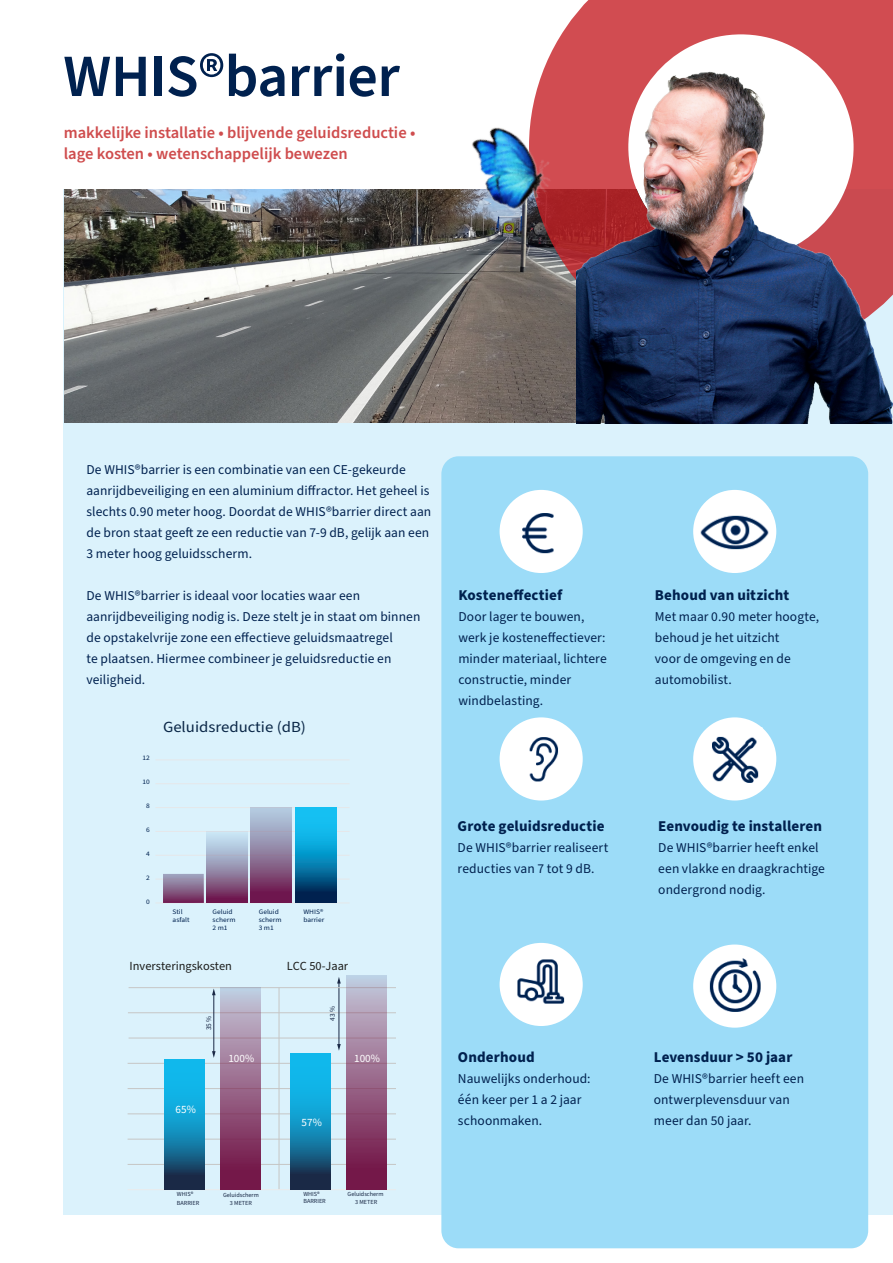
<style>
.page{position:relative;width:893px;height:1263px;background:#fff}
.page>*{position:absolute;margin:0;border:0;box-sizing:border-box;transform-origin:0 0}
.t1{font:600 60px "Source Sans Pro";letter-spacing:-.01em;color:#00214f}
.t2{font:600 16.5px/21px "Source Sans Pro";color:#cf4d4e}
.t3{font:15.45px "Source Sans Pro";color:#0a2747;scale:1.08 1}
.body_bold{font:700 15px "Source Sans Pro";letter-spacing:.005em;color:#00214f}
.body{font:13.5px/21px "Source Sans Pro";letter-spacing:.005em;color:#00214f}
.t4{font:12.45px "Source Sans Pro";color:#1d1e1c}
.t5{font:11.1px "Source Sans Pro";color:#fff}
.t6{font:7.2px "Source Sans Pro";color:#1a2946}
.t7{font:6.9px/8.1px "Source Sans Pro";color:#00214f;scale:1.08 1}
.t8{font:6.15px/7.5px "Source Sans Pro";color:#1a2946}
</style>
<div class="page">
<div style="left:64px;top:189px;width:829px;height:1025px;background:#dbf2fc"></div>
<div style="left:441px;top:456px;width:427px;height:792px;background:#9cdcf8;border-radius:17px"></div>
<hr style="left:155px;top:759px;width:195px;height:1px;background:#e6e7e9">
<hr style="left:155px;top:783px;width:195px;height:1px;background:#e6e7e9">
<hr style="left:155px;top:807px;width:195px;height:1px;background:#e6e7e9">
<hr style="left:155px;top:831px;width:195px;height:1px;background:#e6e7e9">
<hr style="left:155px;top:855px;width:195px;height:1px;background:#e6e7e9">
<hr style="left:155px;top:879px;width:195px;height:1px;background:#e6e7e9">
<hr style="left:155px;top:903px;width:195px;height:1px;background:#e6e7e9">
<svg style="left:163px;top:874px;width:41px;height:29px"></svg>
<svg style="left:207px;top:831px;width:41px;height:72px;background:#9989a9"></svg>
<div style="left:250px;top:807px;width:41px;height:96px;background:linear-gradient(to bottom,#b5daeb,#691046)"></div>
<svg style="left:295px;top:807px;width:41px;height:96px;background:#0884b5"></svg>
<hr style="left:128px;top:1012px;width:267px;height:1px;background:#c6c6c5">
<hr style="left:129px;top:1038px;width:266px;height:1px;background:#c6c6c5">
<hr style="left:128px;top:1063px;width:267px;height:1px;background:#c6c6c5">
<hr style="left:128px;top:1088px;width:267px;height:1px;background:#c6c6c5">
<hr style="left:128px;top:1113px;width:267px;height:1px;background:#c6c6c5">
<hr style="left:128px;top:1139px;width:267px;height:1px;background:#c6c6c5">
<hr style="left:128px;top:1164px;width:267px;height:1px;background:#c6c6c5">
<hr style="left:279px;top:988px;width:1px;height:202px;background:#c6c6c5">
<hr style="left:128px;top:1189px;width:267px;height:1px;background:#ebebeb">
<svg style="left:291px;top:1053px;width:40px;height:137px;background:#1386b2"></svg>
<hr style="left:339px;top:981px;width:1px;height:65px;background:#1a2946">
<svg style="left:337px;top:1044px;width:4px;height:7px"></svg>
<hr style="left:213px;top:993px;width:1px;height:60px;background:#1a2946">
<svg style="left:212px;top:988px;width:4px;height:7px"></svg>
<svg style="left:212px;top:1051px;width:4px;height:7px"></svg>
<svg style="left:165px;top:1060px;width:40px;height:130px;background:#1386b2"></svg>
<hr style="left:129px;top:987px;width:266px;height:1px;background:#c6c6c5">
<svg style="left:337px;top:977px;width:4px;height:6px"></svg>
<svg style="left:220px;top:988px;width:40px;height:202px;background:#98678a"></svg>
<svg style="left:346px;top:976px;width:40px;height:213px;background:#98678a"></svg>
<div style="left:500px;top:943px;width:83px;height:83px;background:#fff;border-radius:50%"></div>
<img style="left:511px;top:952px;width:58px;height:62px">
<div style="left:693px;top:944px;width:83px;height:84px;background:#fff;border-radius:50%"></div>
<img style="left:709px;top:958px;width:59px;height:58px">
<div style="left:500px;top:717px;width:83px;height:83px;background:#fff;border-radius:50%"></div>
<img style="left:529px;top:737px;width:29px;height:45px">
<div style="left:693px;top:717px;width:83px;height:83px;background:#fff;border-radius:50%"></div>
<img style="left:712px;top:736px;width:47px;height:47px">
<div style="left:500px;top:490px;width:83px;height:83px;background:#fff;border-radius:50%"></div>
<img style="left:522px;top:513px;width:32px;height:41px">
<div style="left:693px;top:490px;width:83px;height:83px;background:#fff;border-radius:50%"></div>
<img style="left:700px;top:515px;width:69px;height:35px">
<img style="left:65px;top:189px;width:511px;height:233px">
<svg style="left:529px;top:0;width:364px;height:359px"></svg>
<img style="left:576px;top:65px;width:317px;height:359px">
<img style="left:431px;top:91px;width:148px;height:144px">
<p class="t1" style="left:63px;top:36px;width:338px">WHIS®barrier</p>
<p class="t2" style="left:64px;top:123px;width:353px">makkelijke installatie • blijvende geluidsreductie • lage kosten • wetenschappelijk bewezen</p>
<p class="body" style="left:86px;top:459px;width:346px">De WHIS®barrier is een combinatie van een CE-gekeurde aanrijdbeveiliging en een aluminium diffractor. Het geheel is slechts 0.90 meter hoog. Doordat de WHIS®barrier direct aan de bron staat geeft ze een reductie van 7-9 dB, gelijk aan een 3 meter hoog geluidsscherm.</p>
<p class="body" style="left:86px;top:585px;width:335px">De WHIS®barrier is ideaal voor locaties waar een aanrijdbeveiliging nodig is. Deze stelt je in staat om binnen de opstakelvrije zone een effectieve geluidsmaatregel<br>te plaatsen. Hiermee combineer je geluidsreductie en veiligheid.</p>
<p class="t7" style="left:142px;top:754px;width:8px">12</p>
<p class="t7" style="left:142px;top:778px;width:8px">10</p>
<p class="t7" style="left:146px;top:802px;width:5px">8</p>
<p class="t7" style="left:146px;top:826px;width:5px">6</p>
<p class="t7" style="left:146px;top:849px;width:5px">4</p>
<p class="t7" style="left:146px;top:873px;width:5px">2</p>
<p class="t7" style="left:146px;top:897px;width:5px">0</p>
<p class="t3" style="left:163px;top:716px;width:134px">Geluidsreductie (dB)</p>
<p class="t7" style="left:213px;top:908px;width:23px">Geluid scherm<br>2 m1</p>
<p class="t7" style="left:259px;top:908px;width:23px">Geluid scherm<br>3 m1</p>
<p class="t7" style="left:303px;top:908px;width:21px">WHIS® barrier</p>
<p class="t7" style="left:173px;top:908px;width:17px">Stil asfalt</p>
<p class="t4" style="left:130px;top:958px;width:104px">Inversteringskosten</p>
<p class="t4" style="left:287px;top:957px;width:63px">LCC 50-Jaar</p>
<p class="t6" style="left:204px;top:1030px;width:16px;rotate:-90deg">35 %</p>
<p class="t5" style="left:176px;top:1102px;width:22px">65%</p>
<p class="t6" style="left:328px;top:1020px;width:16px;rotate:-90deg">43 %</p>
<p class="t5" style="left:228px;top:1051px;width:27px">100%</p>
<p class="t5" style="left:354px;top:1050px;width:27px">100%</p>
<p class="t5" style="left:302px;top:1115px;width:22px">57%</p>
<p class="t8" style="left:177px;top:1190px;width:24px;line-height:8.7px">WHIS®<br>BARRIER</p>
<p class="t8" style="left:303px;top:1190px;width:24px">WHIS®<br>BARRIER</p>
<p class="t8" style="left:223px;top:1192px;width:37px;text-align:center">Geluidscherm<br>3 METER</p>
<p class="t8" style="left:348px;top:1190px;width:37px;text-align:center">Geluidscherm<br>3 METER</p>
<p class="body_bold" style="left:458px;top:585px;width:105px">Kosteneffectief</p>
<p class="body" style="left:458px;top:606px;width:150px">Door lager te bouwen, werk je kosteneffectiever: minder materiaal, lichtere constructie, minder windbelasting.</p>
<p class="body_bold" style="left:458px;top:816px;width:148px">Grote geluidsreductie</p>
<p class="body" style="left:458px;top:837px;width:152px">De WHIS®barrier realiseert reducties van 7 tot 9 dB.</p>
<p class="body_bold" style="left:458px;top:1047px;width:78px">Onderhoud</p>
<p class="body" style="left:458px;top:1068px;width:134px">Nauwelijks onderhoud: één keer per 1 a 2 jaar schoonmaken.</p>
<p class="body_bold" style="left:655px;top:585px;width:136px">Behoud van uitzicht</p>
<p class="body" style="left:655px;top:606px;width:166px">Met maar 0.90 meter hoogte, behoud je het uitzicht<br>voor de omgeving en de automobilist.</p>
<p class="body_bold" style="left:658px;top:816px;width:165px">Eenvoudig te installeren</p>
<p class="body" style="left:658px;top:837px;width:168px">De WHIS®barrier heeft enkel een vlakke en draagkrachtige ondergrond nodig.</p>
<p class="body_bold" style="left:654px;top:1047px;width:140px">Levensduur &gt; 50 jaar</p>
<p class="body" style="left:654px;top:1068px;width:152px">De WHIS®barrier heeft een ontwerplevensduur van meer dan 50 jaar.</p>
</div>
